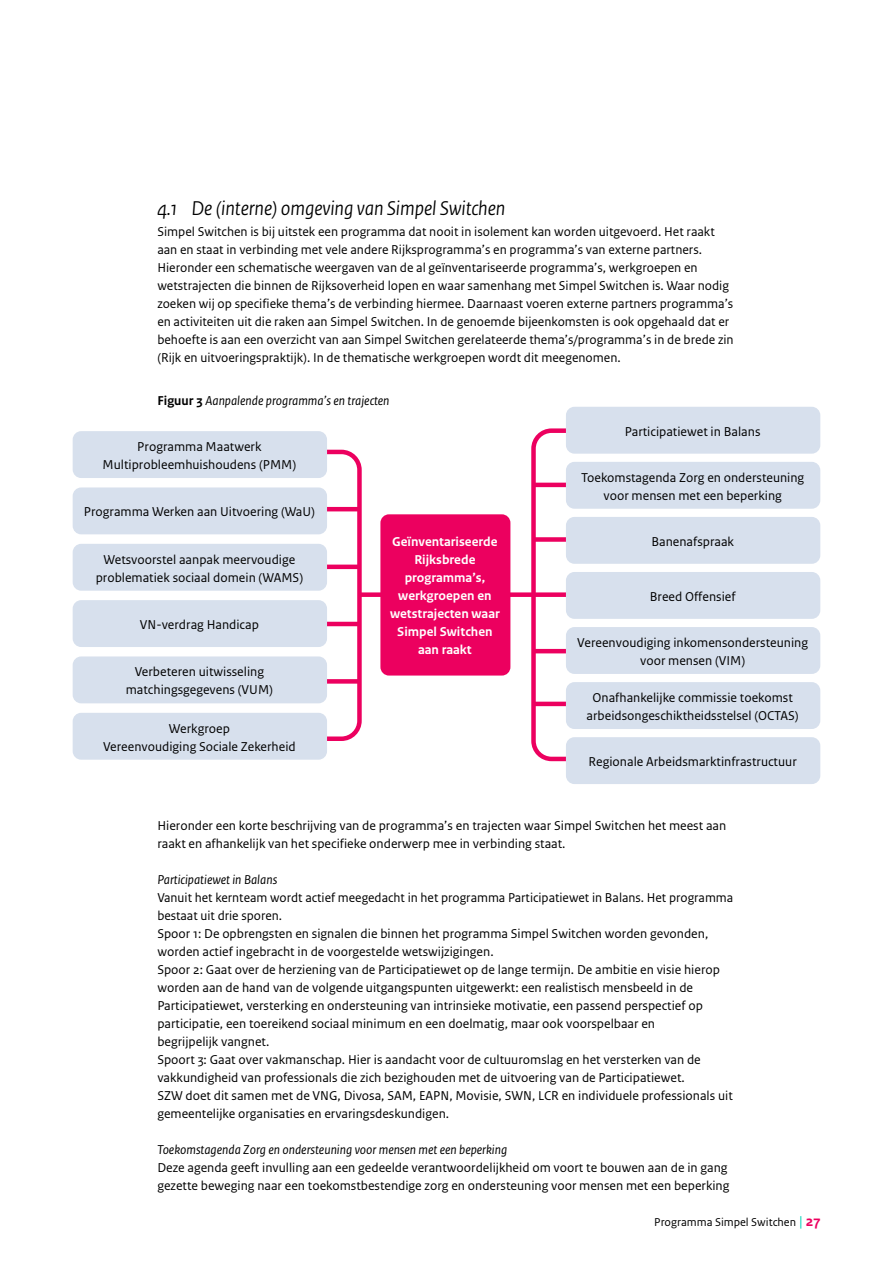
<style>
.page{position:relative;width:893px;height:1263px;background:#fff}
.page>*{position:absolute;margin:0;border:0;box-sizing:border-box;transform-origin:0 0}
.H3_04_RO_Paragraafkop_Sans{font:italic 21px "Rijksoverheid Sans Heading";color:#000}
.P_10_RO_Broodtekst_Sans{font:13.5px/18px "Rijksoverheid Sans Text";color:#000}
.P_10_RO_Broodtekst_Sans-2{font:700 13.5px/18px "Rijksoverheid Sans Text";color:#fff;text-align:center}
.A_06_RO_Subalineakop_Sans{font:italic 13.5px "Rijksoverheid Sans Text";color:#000}
._15_RO_Figuurtitel{font:italic 13.5px "Rijksoverheid Sans Text";color:#000}
.t1{font:12px "Rijksoverheid Sans Text";color:#000}
.s1{font-weight:700;font-style:normal}
.s2{font-size:15px;color:#00d3b6}
.s3{font-weight:700;font-size:15px;color:#ec005f}
</style>
<div class="page">
<div style="left:531px;top:428px;width:88px;height:333px;border:4px solid #ec005f;border-radius:18px"></div>
<hr style="left:534px;top:483px;width:45px;height:4px;background:#ec005f">
<div style="left:534px;top:537px;width:45px;height:5px;background:#ec005f"></div>
<div style="left:359px;top:592px;width:220px;height:5px;background:#ec005f"></div>
<hr style="left:534px;top:649px;width:45px;height:4px;background:#ec005f">
<div style="left:597px;top:415px;width:57px;height:351px;background:#fff"></div>
<hr style="left:534px;top:702px;width:45px;height:4px;background:#ec005f">
<div style="left:274px;top:450px;width:88px;height:291px;border:4px solid #ec005f;border-radius:18px"></div>
<hr style="left:314px;top:507px;width:45px;height:4px;background:#ec005f">
<hr style="left:314px;top:565px;width:45px;height:4px;background:#ec005f">
<hr style="left:314px;top:622px;width:45px;height:4px;background:#ec005f">
<div style="left:314px;top:679px;width:45px;height:5px;background:#ec005f"></div>
<div style="left:239px;top:463px;width:57px;height:263px;background:#fff"></div>
<div style="left:73px;top:431px;width:254px;height:47px;background:#d7e0ed;border-radius:9px"></div>
<div style="left:566px;top:407px;width:254px;height:47px;background:#d7e0ed;border-radius:9px"></div>
<div style="left:566px;top:737px;width:254px;height:47px;background:#d7e0ed;border-radius:9px"></div>
<div style="left:566px;top:682px;width:254px;height:47px;background:#d7e0ed;border-radius:9px"></div>
<div style="left:566px;top:627px;width:254px;height:47px;background:#d7e0ed;border-radius:9px"></div>
<div style="left:566px;top:572px;width:254px;height:47px;background:#d7e0ed;border-radius:9px"></div>
<div style="left:566px;top:517px;width:254px;height:47px;background:#d7e0ed;border-radius:9px"></div>
<div style="left:566px;top:462px;width:254px;height:47px;background:#d7e0ed;border-radius:9px"></div>
<div style="left:73px;top:487px;width:254px;height:47px;background:#d7e0ed;border-radius:9px"></div>
<div style="left:73px;top:544px;width:254px;height:47px;background:#d7e0ed;border-radius:9px"></div>
<div style="left:73px;top:600px;width:254px;height:47px;background:#d7e0ed;border-radius:9px"></div>
<div style="left:73px;top:656px;width:254px;height:47px;background:#d7e0ed;border-radius:9px"></div>
<div style="left:73px;top:713px;width:254px;height:47px;background:#d7e0ed;border-radius:9px"></div>
<div style="left:380px;top:514px;width:130px;height:161px;background:#ec005f;border-radius:9px"></div>
<h3 class="H3_04_RO_Paragraafkop_Sans" style="left:157px;top:196px;width:349px">4.1 De (interne) omgeving van Simpel Switchen</h3>
<p class="P_10_RO_Broodtekst_Sans" style="left:157px;top:223px;width:578px">Simpel Switchen is bij uitstek een programma dat nooit in isolement kan worden uitgevoerd. Het raakt aan en staat in verbinding met vele andere Rijksprogramma’s en programma’s van externe partners.<br>Hieronder een schematische weergaven van de al geïnventariseerde programma’s, werkgroepen en wetstrajecten die binnen de Rijksoverheid lopen en waar samenhang met Simpel Switchen is. Waar nodig zoeken wij op specifieke thema’s de verbinding hiermee. Daarnaast voeren externe partners programma’s en activiteiten uit die raken aan Simpel Switchen. In de genoemde bijeenkomsten is ook opgehaald dat er behoefte is aan een overzicht van aan Simpel Switchen gerelateerde thema’s/programma’s in de brede zin (Rijk en uitvoeringspraktijk). In de thematische werkgroepen wordt dit meegenomen.</p>
<p class="_15_RO_Figuurtitel" style="left:157px;top:393px;width:234px"><span class="s1">Figuur 3</span> Aanpalende programma’s en trajecten</p>
<p class="P_10_RO_Broodtekst_Sans" style="left:103px;top:438px;width:195px;text-align:center">Programma Maatwerk<br>Multiprobleemhuishoudens (PMM)</p>
<p class="P_10_RO_Broodtekst_Sans" style="left:84px;top:503px;width:233px">Programma Werken aan Uitvoering (WaU)</p>
<p class="P_10_RO_Broodtekst_Sans" style="left:96px;top:550px;width:209px;text-align:center">Wetsvoorstel aanpak meervoudige problematiek sociaal domein (WAMS)</p>
<p class="P_10_RO_Broodtekst_Sans" style="left:140px;top:616px;width:121px">VN-verdrag Handicap</p>
<p class="P_10_RO_Broodtekst_Sans" style="left:135px;top:663px;width:131px">Verbeteren uitwisseling</p>
<p class="P_10_RO_Broodtekst_Sans" style="left:126px;top:681px;width:149px">matchingsgegevens (VUM)</p>
<p class="P_10_RO_Broodtekst_Sans" style="left:169px;top:719px;width:62px">Werkgroep</p>
<p class="P_10_RO_Broodtekst_Sans" style="left:103px;top:737px;width:194px">Vereenvoudiging Sociale Zekerheid</p>
<p class="P_10_RO_Broodtekst_Sans-2" style="left:390px;top:533px;width:111px">Geïnventariseerde<br>Rijksbrede programma’s, werkgroepen en wetstrajecten waar<br>Simpel Switchen</p>
<p class="P_10_RO_Broodtekst_Sans-2" style="left:418px;top:641px;width:55px">aan raakt</p>
<p class="P_10_RO_Broodtekst_Sans" style="left:625px;top:422px;width:137px">Participatiewet in Balans</p>
<p class="P_10_RO_Broodtekst_Sans" style="left:581px;top:468px;width:225px;text-align:center">Toekomstagenda Zorg en ondersteuning voor mensen met een beperking</p>
<p class="P_10_RO_Broodtekst_Sans" style="left:651px;top:533px;width:84px">Banenafspraak</p>
<p class="P_10_RO_Broodtekst_Sans" style="left:650px;top:588px;width:87px">Breed Offensief</p>
<p class="P_10_RO_Broodtekst_Sans" style="left:577px;top:634px;width:232px;text-align:center">Vereenvoudiging inkomensondersteuning voor mensen (VIM)</p>
<p class="P_10_RO_Broodtekst_Sans" style="left:587px;top:689px;width:214px;text-align:center">Onafhankelijke commissie toekomst arbeidsongeschiktheidsstelsel (OCTAS)</p>
<p class="P_10_RO_Broodtekst_Sans" style="left:589px;top:753px;width:210px">Regionale Arbeidsmarktinfrastructuur</p>
<p class="P_10_RO_Broodtekst_Sans" style="left:157px;top:817px;width:570px">Hieronder een korte beschrijving van de programma’s en trajecten waar Simpel Switchen het meest aan raakt en afhankelijk van het specifieke onderwerp mee in verbinding staat.</p>
<p class="A_06_RO_Subalineakop_Sans" style="left:157px;top:872px;width:121px">Participatiewet in Balans</p>
<p class="P_10_RO_Broodtekst_Sans" style="left:157px;top:889px;width:577px">Vanuit het kernteam wordt actief meegedacht in het programma Participatiewet in Balans. Het programma bestaat uit drie sporen.</p>
<p class="P_10_RO_Broodtekst_Sans" style="left:157px;top:925px;width:552px">Spoor 1: De opbrengsten en signalen die binnen het programma Simpel Switchen worden gevonden, worden actief ingebracht in de voorgestelde wetswijzigingen.</p>
<p class="P_10_RO_Broodtekst_Sans" style="left:157px;top:961px;width:564px">Spoor 2: Gaat over de herziening van de Participatiewet op de lange termijn. De ambitie en visie hierop worden aan de hand van de volgende uitgangspunten uitgewerkt: een realistisch mensbeeld in de Participatiewet, versterking en ondersteuning van intrinsieke motivatie, een passend perspectief op participatie, een toereikend sociaal minimum en een doelmatig, maar ook voorspelbaar en<br>begrijpelijk vangnet.</p>
<p class="P_10_RO_Broodtekst_Sans" style="left:157px;top:1051px;width:577px">Spoort 3: Gaat over vakmanschap. Hier is aandacht voor de cultuuromslag en het versterken van de vakkundigheid van professionals die zich bezighouden met de uitvoering van de Participatiewet.<br>SZW doet dit samen met de VNG, Divosa, SAM, EAPN, Movisie, SWN, LCR en individuele professionals uit gemeentelijke organisaties en ervaringsdeskundigen.</p>
<p class="A_06_RO_Subalineakop_Sans" style="left:157px;top:1142px;width:351px">Toekomstagenda Zorg en ondersteuning voor mensen met een beperking</p>
<p class="P_10_RO_Broodtekst_Sans" style="left:157px;top:1159px;width:574px">Deze agenda geeft invulling aan een gedeelde verantwoordelijkheid om voort te bouwen aan de in gang gezette beweging naar een toekomstbestendige zorg en ondersteuning voor mensen met een beperking</p>
<p class="t1" style="left:654px;top:1215px;width:168px">Programma Simpel Switchen <span class="s2">|</span> <span class="s3">27</span></p>
</div>
